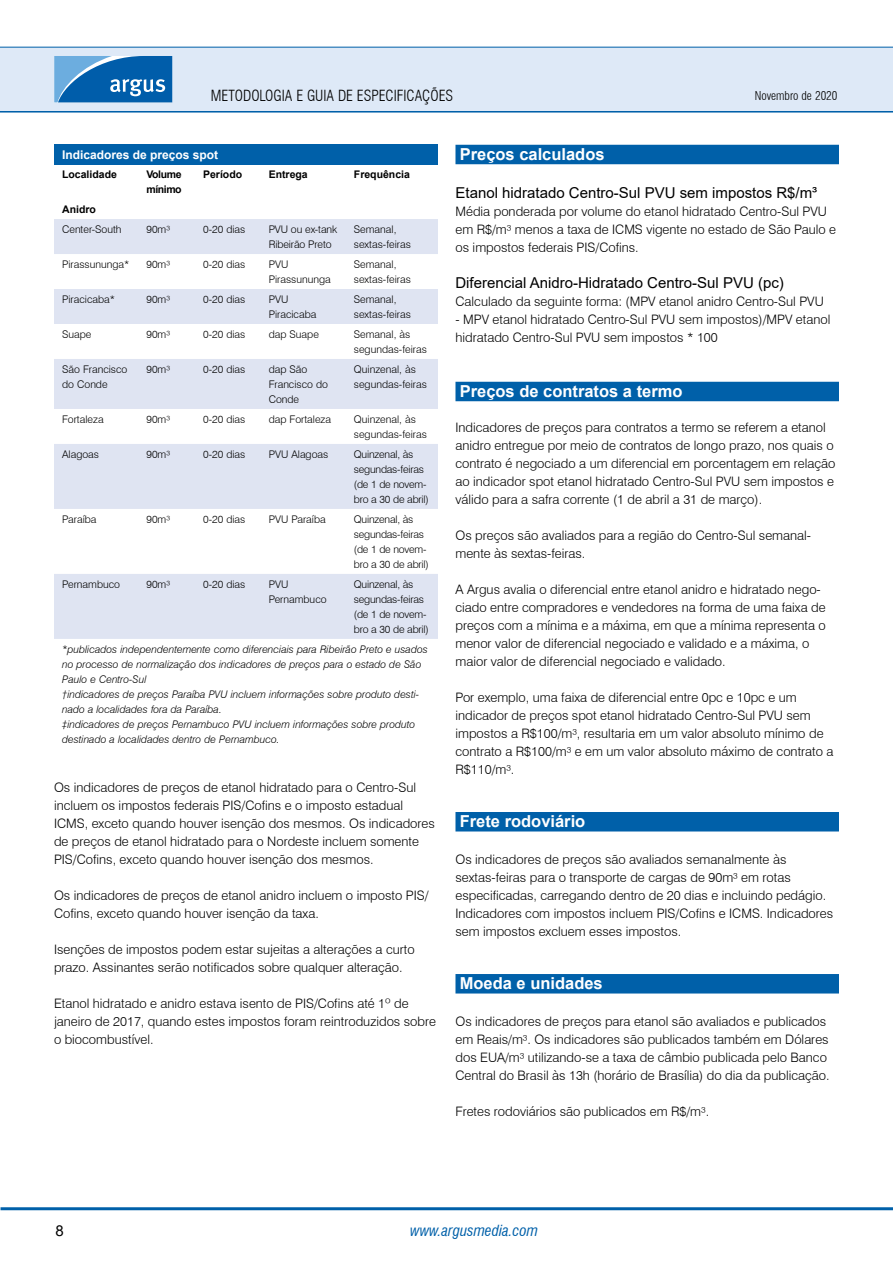
<style>
.page{position:relative;width:893px;height:1263px;background:#fff}
.page>*{position:absolute;margin:0;border:0;box-sizing:border-box;transform-origin:0 0}
.t1{font:700 16.5px "Arial";color:#fff}
.t2{font:15px "Arial";color:#000}
.t3{font:300 condensed 15px "Swiss 721 BT";color:#000}
.t4{font:italic condensed 15px "Swiss 721 BT";color:#0060a9}
.t5{font:300 13.05px/18px "Swiss 721 BT";color:#000}
.t6{font:700 12px "Arial";color:#fff}
.t7{font:300 condensed 12px "Swiss 721 BT";color:#000}
.t8{font:300 10.5px/15px "Swiss 721 BT";color:#000}
.t9{font:italic 300 10.5px/15px "Swiss 721 BT";color:#000}
.t10{font:300 10.5px/15px "Swiss 721 BT";letter-spacing:-.02em;color:#000}
.t11{font:700 10.5px "Arial";color:#000}
.t12{font:700 10.5px/15px "Arial";letter-spacing:-.04em;color:#000}
</style>
<div class="page">
<hr style="left:0;top:110px;width:893px;height:3px;background:#0060a9">
<div style="left:0;top:47px;width:893px;height:64px;background:#dee9f7"></div>
<hr style="left:0;top:47px;width:893px;height:1px;background:#0060a9">
<svg style="left:54px;top:56px;width:118px;height:46px;background:#307dbd"></svg>
<hr style="left:1px;top:1207px;width:892px;height:3px;background:#0060a9">
<div style="left:455px;top:145px;width:384px;height:19px;background:#0060a9"></div>
<div style="left:455px;top:382px;width:384px;height:19px;background:#0060a9"></div>
<div style="left:455px;top:812px;width:384px;height:19px;background:#0060a9"></div>
<div style="left:455px;top:974px;width:384px;height:19px;background:#0060a9"></div>
<div style="left:54px;top:144px;width:384px;height:21px;background:#0060a9"></div>
<svg style="left:54px;top:219px;width:384px;height:420px;fill:#dfe4f2"></svg>
<p class="t3" style="left:211px;top:86px;width:244px">METODOLOGIA E GUIA DE ESPECIFICAÇÕES</p>
<p class="t7" style="left:755px;top:88px;width:84px">Novembro de 2020</p>
<p class="t6" style="left:62px;top:146px;width:158px">Indicadores de preços spot</p>
<p class="t11" style="left:62px;top:167px;width:56px">Localidade</p>
<p class="t12" style="left:146px;top:167px;width:37px">Volume mínimo</p>
<p class="t11" style="left:203px;top:167px;width:41px">Período</p>
<p class="t11" style="left:269px;top:167px;width:41px">Entrega</p>
<p class="t11" style="left:354px;top:167px;width:58px">Frequência</p>
<p class="t11" style="left:62px;top:202px;width:35px">Anidro</p>
<p class="t8" style="left:62px;top:222px;width:61px">Center-South</p>
<p class="t8" style="left:146px;top:222px;width:25px">90m³</p>
<p class="t8" style="left:203px;top:222px;width:44px">0-20 dias</p>
<p class="t8" style="left:269px;top:222px;width:70px">PVU ou ex-tank<br>Ribeirão Preto</p>
<p class="t8" style="left:354px;top:222px;width:58px">Semanal, sextas-feiras</p>
<p class="t8" style="left:62px;top:257px;width:69px">Pirassununga*</p>
<p class="t8" style="left:146px;top:257px;width:25px">90m³</p>
<p class="t8" style="left:203px;top:257px;width:44px">0-20 dias</p>
<p class="t8" style="left:269px;top:257px;width:64px">PVU<br>Pirassununga</p>
<p class="t8" style="left:354px;top:257px;width:58px">Semanal, sextas-feiras</p>
<p class="t8" style="left:62px;top:292px;width:54px">Piracicaba*</p>
<p class="t8" style="left:146px;top:292px;width:25px">90m³</p>
<p class="t8" style="left:203px;top:292px;width:44px">0-20 dias</p>
<p class="t8" style="left:269px;top:292px;width:49px">PVU<br>Piracicaba</p>
<p class="t8" style="left:354px;top:292px;width:58px">Semanal, sextas-feiras</p>
<p class="t8" style="left:62px;top:327px;width:31px">Suape</p>
<p class="t8" style="left:146px;top:327px;width:25px">90m³</p>
<p class="t8" style="left:203px;top:327px;width:44px">0-20 dias</p>
<p class="t8" style="left:269px;top:327px;width:52px">dap Suape</p>
<p class="t8" style="left:354px;top:327px;width:74px">Semanal, às segundas-feiras</p>
<p class="t8" style="left:62px;top:362px;width:67px">São Francisco do Conde</p>
<p class="t8" style="left:146px;top:362px;width:25px">90m³</p>
<p class="t8" style="left:203px;top:362px;width:44px">0-20 dias</p>
<p class="t8" style="left:269px;top:362px;width:61px">dap São<br>Francisco do<br>Conde</p>
<p class="t8" style="left:354px;top:362px;width:74px">Quinzenal, às segundas-feiras</p>
<p class="t8" style="left:62px;top:412px;width:43px">Fortaleza</p>
<p class="t8" style="left:146px;top:412px;width:25px">90m³</p>
<p class="t8" style="left:203px;top:412px;width:44px">0-20 dias</p>
<p class="t8" style="left:269px;top:412px;width:64px">dap Fortaleza</p>
<p class="t8" style="left:354px;top:412px;width:74px">Quinzenal, às segundas-feiras</p>
<p class="t8" style="left:62px;top:447px;width:38px">Alagoas</p>
<p class="t8" style="left:146px;top:447px;width:25px">90m³</p>
<p class="t8" style="left:203px;top:447px;width:44px">0-20 dias</p>
<p class="t8" style="left:269px;top:447px;width:61px">PVU Alagoas</p>
<p class="t10" style="left:354px;top:447px;width:76px">Quinzenal, às segundas-feiras (de 1 de novem&shy;bro a 30 de abril)</p>
<p class="t8" style="left:62px;top:512px;width:36px">Paraíba</p>
<p class="t8" style="left:146px;top:512px;width:25px">90m³</p>
<p class="t8" style="left:203px;top:512px;width:44px">0-20 dias</p>
<p class="t8" style="left:269px;top:512px;width:59px">PVU Paraíba</p>
<p class="t10" style="left:354px;top:512px;width:76px">Quinzenal, às segundas-feiras (de 1 de novem&shy;bro a 30 de abril)</p>
<p class="t8" style="left:62px;top:577px;width:59px">Pernambuco</p>
<p class="t8" style="left:146px;top:577px;width:25px">90m³</p>
<p class="t8" style="left:203px;top:577px;width:44px">0-20 dias</p>
<p class="t8" style="left:269px;top:577px;width:59px">PVU<br>Pernambuco</p>
<p class="t10" style="left:354px;top:577px;width:76px">Quinzenal, às segundas-feiras (de 1 de novem&shy;bro a 30 de abril)</p>
<p class="t9" style="left:62px;top:642px;width:367px">*publicados independentemente como diferenciais para Ribeirão Preto e usados no processo de normalização dos indicadores de preços para o estado de São Paulo e Centro-Sul<br>†indicadores de preços Paraíba PVU incluem informações sobre produto desti&shy;nado a localidades fora da Paraíba.<br>‡indicadores de preços Pernambuco PVU incluem informações sobre produto destinado a localidades dentro de Pernambuco.</p>
<p class="t5" style="left:54px;top:778px;width:382px">Os indicadores de preços de etanol hidratado para o Centro-Sul incluem os impostos federais PIS/Cofins e o imposto estadual ICMS, exceto quando houver isenção dos mesmos. Os indicadores de preços de etanol hidratado para o Nordeste incluem somente PIS/Cofins, exceto quando houver isenção dos mesmos.</p>
<p class="t5" style="left:54px;top:886px;width:376px">Os indicadores de preços de etanol anidro incluem o imposto PIS/<br>Cofins, exceto quando houver isenção da taxa.</p>
<p class="t5" style="left:54px;top:940px;width:362px">Isenções de impostos podem estar sujeitas a alterações a curto prazo. Assinantes serão notificados sobre qualquer alteração.</p>
<p class="t5" style="left:54px;top:994px;width:383px">Etanol hidratado e anidro estava isento de PIS/Cofins até 1º de janeiro de 2017, quando estes impostos foram reintroduzidos sobre o biocombustível.</p>
<p class="t1" style="left:460px;top:143px;width:146px">Preços calculados</p>
<p class="t2" style="left:455px;top:182px;width:363px">Etanol hidratado Centro-Sul PVU sem impostos R$/m³</p>
<p class="t5" style="left:455px;top:202px;width:382px">Média ponderada por volume do etanol hidratado Centro-Sul PVU em R$/m³ menos a taxa de ICMS vigente no estado de São Paulo e os impostos federais PIS/Cofins.</p>
<p class="t2" style="left:455px;top:272px;width:330px">Diferencial Anidro-Hidratado Centro-Sul PVU (pc)</p>
<p class="t5" style="left:455px;top:292px;width:370px">Calculado da seguinte forma: (MPV etanol anidro Centro-Sul PVU</p>
<p class="t5" style="left:455px;top:310px;width:376px">- MPV etanol hidratado Centro-Sul PVU sem impostos)/MPV etanol hidratado Centro-Sul PVU sem impostos * 100</p>
<p class="t1" style="left:460px;top:380px;width:224px">Preços de contratos a termo</p>
<p class="t5" style="left:455px;top:418px;width:381px">Indicadores de preços para contratos a termo se referem a etanol anidro entregue por meio de contratos de longo prazo, nos quais o contrato é negociado a um diferencial em porcentagem em relação ao indicador spot etanol hidratado Centro-Sul PVU sem impostos e válido para a safra corrente (1 de abril a 31 de março).</p>
<p class="t5" style="left:455px;top:526px;width:357px">Os preços são avaliados para a região do Centro-Sul semanal&shy;mente às sextas-feiras.</p>
<p class="t5" style="left:455px;top:580px;width:372px">A Argus avalia o diferencial entre etanol anidro e hidratado nego&shy;ciado entre compradores e vendedores na forma de uma faixa de preços com a mínima e a máxima, em que a mínima representa o menor valor de diferencial negociado e validado e a máxima, o maior valor de diferencial negociado e validado.</p>
<p class="t5" style="left:455px;top:688px;width:379px">Por exemplo, uma faixa de diferencial entre 0pc e 10pc e um indicador de preços spot etanol hidratado Centro-Sul PVU sem impostos a R$100/m³, resultaria em um valor absoluto mínimo de contrato a R$100/m³ e em um valor absoluto máximo de contrato a R$110/m³.</p>
<p class="t1" style="left:460px;top:810px;width:127px">Frete rodoviário</p>
<p class="t5" style="left:455px;top:850px;width:379px">Os indicadores de preços são avaliados semanalmente às sextas-feiras para o transporte de cargas de 90m³ em rotas especificadas, carregando dentro de 20 dias e incluindo pedágio.<br>Indicadores com impostos incluem PIS/Cofins e ICMS. Indicadores sem impostos excluem esses impostos.</p>
<p class="t1" style="left:460px;top:972px;width:145px">Moeda e unidades</p>
<p class="t5" style="left:455px;top:1012px;width:376px">Os indicadores de preços para etanol são avaliados e publicados em Reais/m³. Os indicadores são publicados também em Dólares dos EUA/m³ utilizando-se a taxa de câmbio publicada pelo Banco Central do Brasil às 13h (horário de Brasília) do dia da publicação.</p>
<p class="t5" style="left:455px;top:1102px;width:255px">Fretes rodoviários são publicados em R$/m³.</p>
<p class="t2" style="left:55px;top:1220px;width:10px">8</p>
<p class="t4" style="left:410px;top:1221px;width:129px">www.argusmedia.com</p>
</div>
